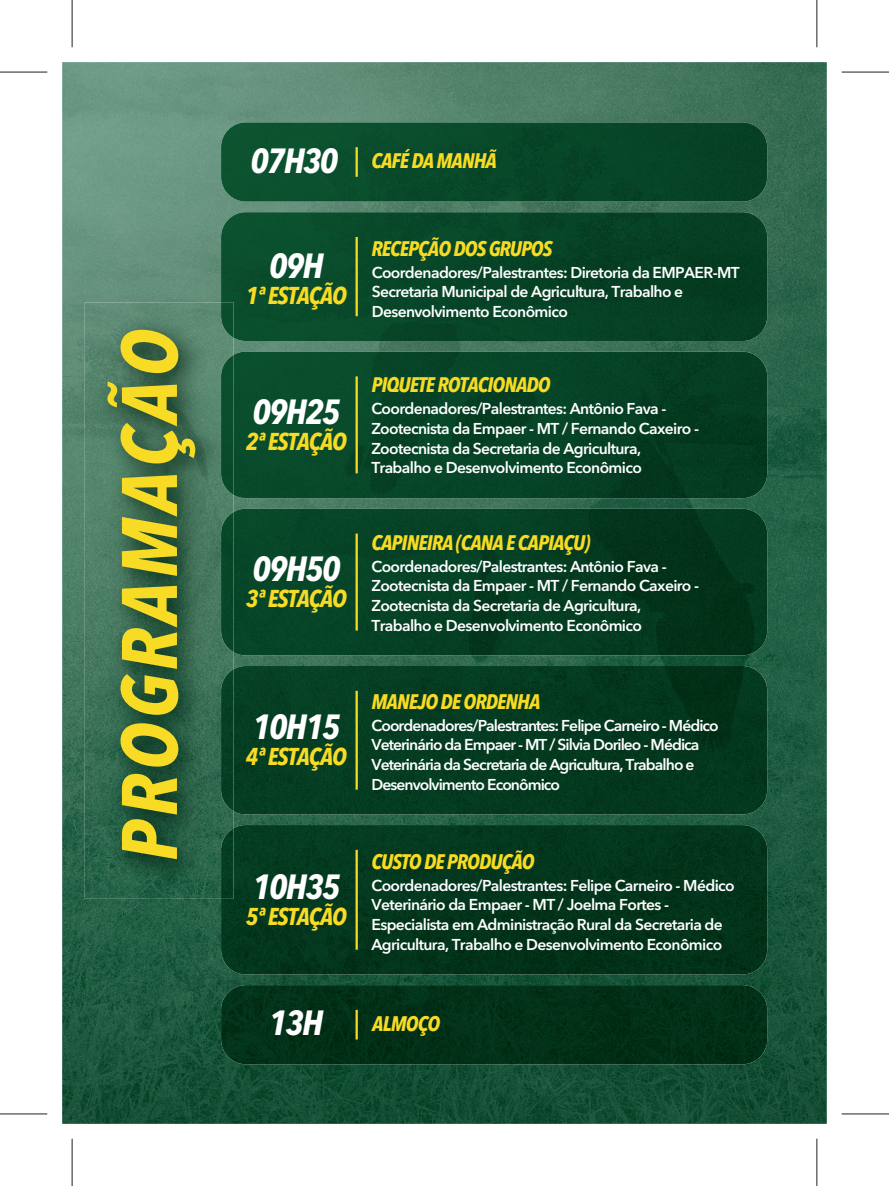
<style>
.page{position:relative;width:889px;height:1186px;background:#fff}
.page>*{position:absolute;margin:0;border:0;box-sizing:border-box;transform-origin:0 0}
.t1{font:italic 700 condensed 77.7px "Avenir Next LT Pro";color:#f8db25}
.t2{font:italic 700 condensed 34.65px "Avenir Next LT Pro";letter-spacing:-.04em;color:#fff}
.t3{font:italic 700 condensed 24.15px "Avenir Next LT Pro";letter-spacing:-.04em;color:#f8db25}
.t4{font:italic 700 condensed 20.82px "Avenir Next LT Pro";letter-spacing:-.04em;color:#f8db22}
.t5{font:600 15.58px/19.6px "Avenir Next LT Pro";letter-spacing:-.04em;color:#fff}
.t6{font:600 15.58px/19.6px "Avenir Next LT Pro";letter-spacing:-.06em;color:#fff}
.s1{font-size:34.65px;color:#fff}
</style>
<div class="page">
<img style="left:62px;top:62px;width:764px;height:1062px">
<img style="left:85px;top:302px;width:148px;height:597px">
<img style="left:221px;top:122px;width:546px;height:80px">
<hr style="left:355px;top:147px;width:2px;height:30px;background:#f8db22">
<img style="left:221px;top:985px;width:546px;height:79px">
<hr style="left:355px;top:1010px;width:2px;height:29px;background:#f8db22">
<img style="left:221px;top:212px;width:546px;height:129px">
<img style="left:221px;top:302px;width:12px;height:36px">
<hr style="left:355px;top:237px;width:2px;height:79px;background:#f8db22">
<img style="left:233px;top:352px;width:534px;height:146px">
<img style="left:221px;top:355px;width:12px;height:140px">
<hr style="left:355px;top:376px;width:2px;height:97px;background:#f8db22">
<img style="left:233px;top:509px;width:534px;height:146px">
<img style="left:221px;top:512px;width:12px;height:140px">
<hr style="left:355px;top:533px;width:2px;height:98px;background:#f8db22">
<img style="left:233px;top:666px;width:534px;height:148px">
<img style="left:221px;top:669px;width:12px;height:142px">
<hr style="left:355px;top:691px;width:2px;height:99px;background:#f8db22">
<img style="left:221px;top:825px;width:546px;height:149px">
<img style="left:221px;top:828px;width:12px;height:71px">
<hr style="left:355px;top:850px;width:2px;height:100px;background:#f8db22">
<svg style="left:0;top:71px;width:47px;height:1px"></svg>
<svg style="left:841px;top:71px;width:47px;height:1px"></svg>
<svg style="left:0;top:1114px;width:47px;height:1px"></svg>
<svg style="left:841px;top:1114px;width:47px;height:1px"></svg>
<svg style="left:71px;top:0;width:1px;height:47px"></svg>
<svg style="left:71px;top:1139px;width:1px;height:47px"></svg>
<svg style="left:817px;top:0;width:1px;height:47px"></svg>
<svg style="left:817px;top:1139px;width:1px;height:47px"></svg>
<hr style="left:0;top:72px;width:47px;height:1px;background:#231f20">
<hr style="left:841px;top:72px;width:47px;height:1px;background:#231f20">
<hr style="left:0;top:1113px;width:47px;height:1px;background:#231f20">
<hr style="left:841px;top:1113px;width:47px;height:1px;background:#231f20">
<hr style="left:72px;top:0;width:1px;height:47px;background:#231f20">
<hr style="left:72px;top:1139px;width:1px;height:47px;background:#231f20">
<hr style="left:816px;top:0;width:1px;height:47px;background:#231f20">
<hr style="left:816px;top:1139px;width:1px;height:47px;background:#231f20">
<h1 class="t1" style="left:102px;top:861px;width:533px;rotate:-90deg">PROGRAMAÇÃO</h1>
<h3 class="t4" style="left:250px;top:148px;width:248px"><span class="s1">07H30</span> CAFÉ DA MANHÃ</h3>
<h2 class="t2" style="left:269px;top:244px;width:56px">09H</h2>
<h3 class="t3" style="left:246px;top:281px;width:102px">1ª ESTAÇÃO</h3>
<h2 class="t2" style="left:252px;top:390px;width:89px">09H25</h2>
<h3 class="t3" style="left:246px;top:427px;width:102px">2ª ESTAÇÃO</h3>
<h2 class="t2" style="left:252px;top:547px;width:89px">09H50</h2>
<h3 class="t3" style="left:246px;top:584px;width:102px">3ª ESTAÇÃO</h3>
<h3 class="t4" style="left:371px;top:236px;width:182px">RECEPÇÃO DOS GRUPOS</h3>
<p class="t5" style="left:371px;top:262px;width:369px">Coordenadores/Palestrantes: Diretoria da EMPAER-MT<br>Secretaria Municipal de Agricultura, Trabalho e<br>Desenvolvimento Econômico</p>
<h3 class="t4" style="left:371px;top:372px;width:181px">PIQUETE ROTACIONADO</h3>
<p class="t5" style="left:371px;top:399px;width:329px">Coordenadores/Palestrantes: Antônio Fava - Zootecnista da Empaer - MT / Fernando Caxeiro - Zootecnista da Secretaria de Agricultura, Trabalho e Desenvolvimento Econômico</p>
<h3 class="t4" style="left:371px;top:529px;width:220px">CAPINEIRA (CANA E CAPIAÇU)</h3>
<p class="t5" style="left:371px;top:556px;width:329px">Coordenadores/Palestrantes: Antônio Fava - Zootecnista da Empaer - MT / Fernando Caxeiro - Zootecnista da Secretaria de Agricultura, Trabalho e Desenvolvimento Econômico</p>
<h2 class="t2" style="left:252px;top:705px;width:89px">10H15</h2>
<h3 class="t3" style="left:246px;top:742px;width:102px">4ª ESTAÇÃO</h3>
<h2 class="t2" style="left:252px;top:865px;width:89px">10H35</h2>
<h3 class="t3" style="left:246px;top:901px;width:102px">5ª ESTAÇÃO</h3>
<h3 class="t4" style="left:371px;top:688px;width:170px">MANEJO DE ORDENHA</h3>
<p class="t6" style="left:371px;top:715px;width:349px">Coordenadores/Palestrantes: Felipe Carneiro - Médico Veterinário da Empaer - MT / Silvia Dorileo - Médica Veterinária da Secretaria de Agricultura, Trabalho e Desenvolvimento Econômico</p>
<h3 class="t4" style="left:371px;top:848px;width:164px">CUSTO DE PRODUÇÃO</h3>
<p class="t5" style="left:371px;top:875px;width:364px">Coordenadores/Palestrantes: Felipe Carneiro - Médico Veterinário da Empaer - MT / Joelma Fortes - Especialista em Administração Rural da Secretaria de Agricultura, Trabalho e Desenvolvimento Econômico</p>
<h2 class="t2" style="left:269px;top:1002px;width:56px">13H</h2>
<h3 class="t4" style="left:372px;top:1011px;width:69px">ALMOÇO</h3>
</div>
